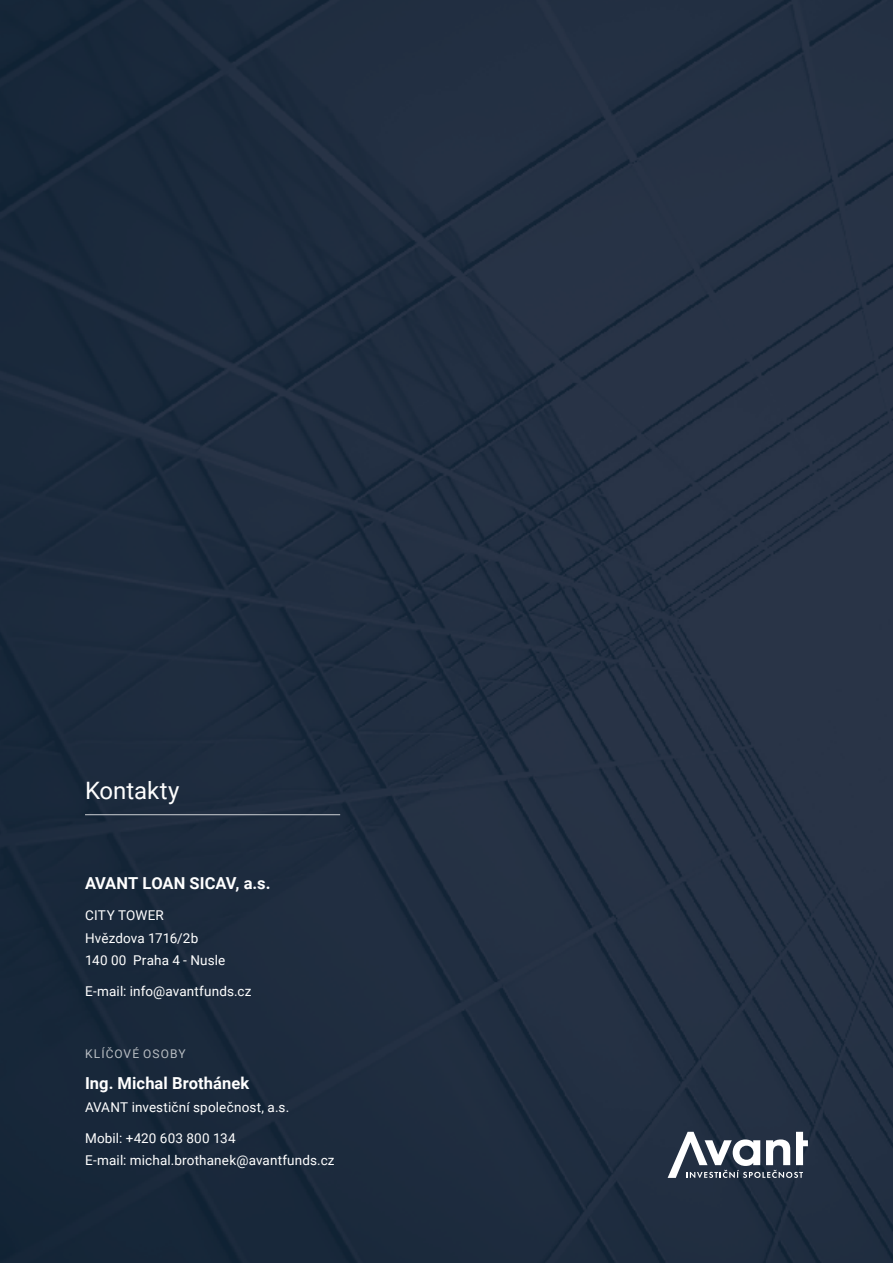
<style>
.page{position:relative;width:893px;height:1263px;background:#fff}
.page>*{position:absolute;margin:0;border:0;box-sizing:border-box;transform-origin:0 0}
.t1{font:24px "Roboto";color:#fff}
.t2{font:700 16.5px "Roboto";letter-spacing:.005em;color:#fff}
.t3{font:13.5px/22.5px "Roboto";letter-spacing:.01em;color:#fff}
.t4{font:12px "Roboto";letter-spacing:.085em;color:#b8bdc2}
</style>
<div class="page">
<img style="left:0;top:0;width:893px;height:1263px">
<hr style="left:85px;top:814px;width:255px;height:1px;background:#cdd0d4">
<svg style="left:668px;top:1132px;width:140px;height:46px"></svg>
<h1 class="t1" style="left:85px;top:773px;width:96px">Kontakty</h1>
<p class="t2" style="left:85px;top:872px;width:187px">AVANT LOAN SICAV, a.s.</p>
<p class="t3" style="left:85px;top:903px;width:142px">CITY TOWER<br>Hvězdova 1716/2b<br>140 00 Praha 4 - Nusle</p>
<p class="t3" style="left:85px;top:979px;width:168px">E-mail: info@avantfunds.cz</p>
<p class="t4" style="left:85px;top:1045px;width:102px">KLÍČOVÉ OSOBY</p>
<p class="t2" style="left:85px;top:1072px;width:166px">Ing. Michal Brothánek</p>
<p class="t3" style="left:85px;top:1095px;width:206px">AVANT investiční společnost, a.s.</p>
<p class="t3" style="left:85px;top:1126px;width:251px">Mobil: +420 603 800 134<br>E-mail: michal.brothanek@avantfunds.cz</p>
</div>
